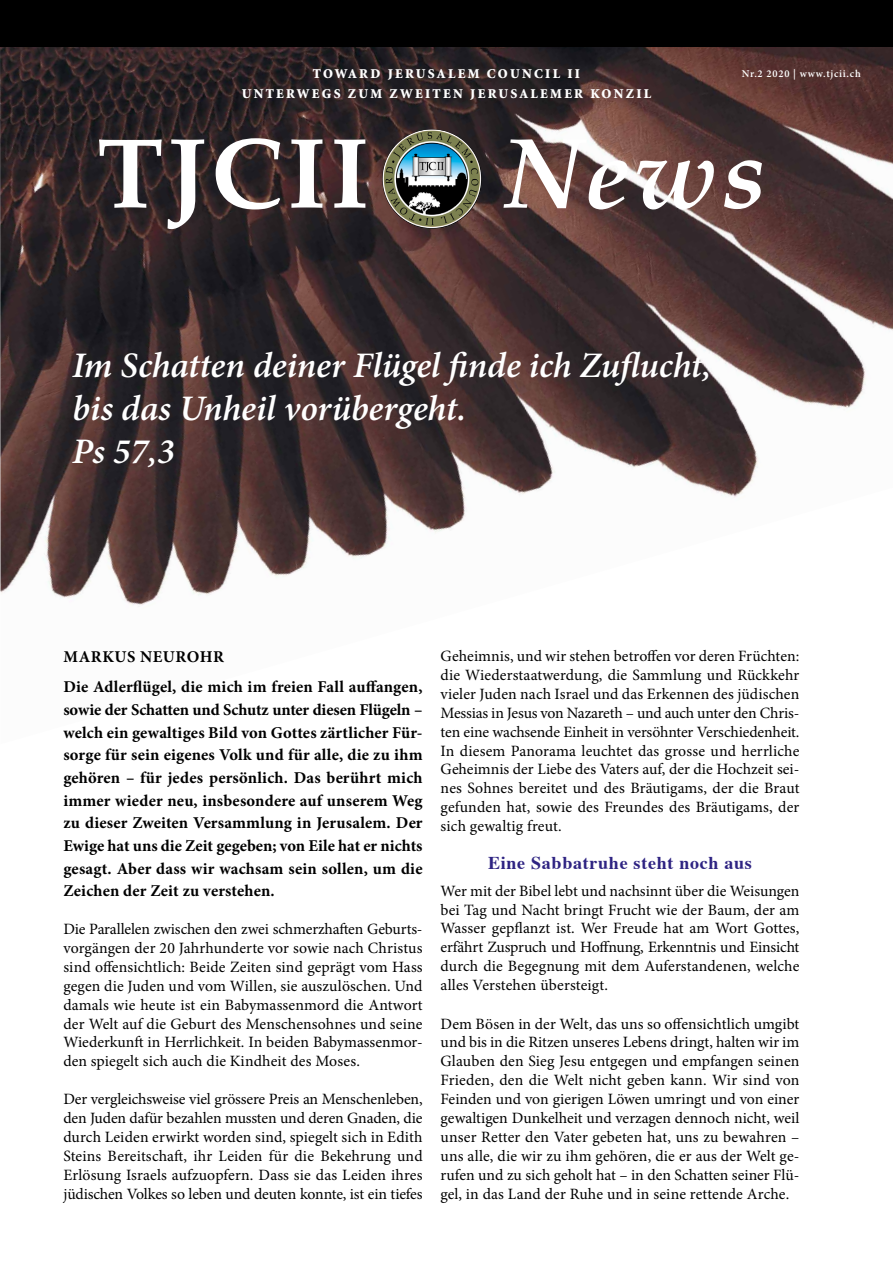
<style>
.page{position:relative;width:893px;height:1263px;background:#fff}
.page>*{position:absolute;margin:0;border:0;box-sizing:border-box;transform-origin:0 0}
.t1{font:700 100.05px "Palatino";letter-spacing:.04em;color:#fff}
.t2{font:italic 700 100.05px "Palatino";color:#fff}
.t3{font:italic 600 36px/43px "Minion Pro";letter-spacing:-.005em;color:#fff}
.t4{font:700 18px "Times";letter-spacing:.04em;color:#2e2382}
.t5{font:700 16.5px/22.6px "Minion Pro";letter-spacing:.01em;color:#000}
.t6{font:15.75px/18.9px "Minion Pro";letter-spacing:.005em;color:#000;text-align:justify}
.t7{font:900 13.5px/20.2px "Minion";letter-spacing:.17em;color:#fff;text-align:center}
.t8{font:600 10.5px "Minion Pro";letter-spacing:.07em;color:#fff}
</style>
<div class="page">
<img style="left:0;top:47px;width:893px;height:558px">
<img style="left:382px;top:129px;width:100px;height:100px;border-radius:50px">
<div style="left:0;top:0;width:893px;height:47px;background:#000"></div>
<p class="t7" style="left:242px;top:63px;width:411px">TOWARD JERUSALEM COUNCIL II<br>UNTERWEGS ZUM ZWEITEN JERUSALEMER KONZIL</p>
<p class="t8" style="left:742px;top:67px;width:120px">Nr.2 2020 | www.tjcii.ch</p>
<h1 class="t1" style="left:97px;top:88px;width:273px">TJCII</h1>
<h1 class="t2" style="left:504px;top:91px;width:264px">News</h1>
<h2 class="t3" style="left:72px;top:344px;width:640px">Im Schatten deiner Flügel finde ich Zuflucht, bis das Unheil vorübergeht.<br>Ps 57,3</h2>
<p class="t5" style="left:63px;top:641px;width:361px;line-height:30.8px">MARKUS NEUROHR<br>Die Adlerflügel, die mich im freien Fall auffangen,</p>
<p class="t5" style="left:63px;top:698px;width:361px;text-align:justify">sowie der Schatten und Schutz unter diesen Flügeln – welch ein gewaltiges Bild von Gottes zärtlicher Für&shy;sorge für sein eigenes Volk und für alle, die zu ihm gehören – für jedes persönlich. Das berührt mich immer wieder neu, insbesondere auf unserem Weg zu dieser Zweiten Versammlung in Jerusalem. Der Ewige hat uns die Zeit gegeben; von Eile hat er nichts gesagt. Aber dass wir wachsam sein sollen, um die Zeichen der Zeit zu verstehen.</p>
<p class="t6" style="left:63px;top:919px;width:361px">Die Parallelen zwischen den zwei schmerzhaften Geburts&shy;vorgängen der 20 Jahrhunderte vor sowie nach Christus sind offensichtlich: Beide Zeiten sind geprägt vom Hass gegen die Juden und vom Willen, sie auszulöschen. Und damals wie heute ist ein Babymassenmord die Antwort der Welt auf die Geburt des Menschensohnes und seine Wiederkunft in Herrlichkeit. In beiden Babymassenmor&shy;den spiegelt sich auch die Kindheit des Moses.</p>
<p class="t6" style="left:63px;top:1090px;width:361px">Der vergleichsweise viel grössere Preis an Menschenleben, den Juden dafür bezahlen mussten und deren Gnaden, die durch Leiden erwirkt worden sind, spiegelt sich in Edith Steins Bereitschaft, ihr Leiden für die Bekehrung und Erlösung Israels aufzuopfern. Dass sie das Leiden ihres jüdischen Volkes so leben und deuten konnte, ist ein tiefes</p>
<p class="t6" style="left:441px;top:647px;width:360px">Geheimnis, und wir stehen betroffen vor deren Früchten: die Wiederstaatwerdung, die Sammlung und Rückkehr vieler Juden nach Israel und das Erkennen des jüdischen Messias in Jesus von Nazareth – und auch unter den Chris&shy;ten eine wachsende Einheit in versöhnter Verschiedenheit.<br>In diesem Panorama leuchtet das grosse und herrliche Geheimnis der Liebe des Vaters auf, der die Hochzeit sei&shy;nes Sohnes bereitet und des Bräutigams, der die Braut gefunden hat, sowie des Freundes des Bräutigams, der sich gewaltig freut.</p>
<p class="t4" style="left:488px;top:846px;width:265px">Eine Sabbatruhe steht noch aus</p>
<p class="t6" style="left:441px;top:881px;width:360px">Wer mit der Bibel lebt und nachsinnt über die Weisungen bei Tag und Nacht bringt Frucht wie der Baum, der am Wasser gepflanzt ist. Wer Freude hat am Wort Gottes, erfährt Zuspruch und Hoffnung, Erkenntnis und Einsicht durch die Begegnung mit dem Auferstandenen, welche alles Verstehen übersteigt.</p>
<p class="t6" style="left:441px;top:1014px;width:360px">Dem Bösen in der Welt, das uns so offensichtlich umgibt und bis in die Ritzen unseres Lebens dringt, halten wir im Glauben den Sieg Jesu entgegen und empfangen seinen Frieden, den die Welt nicht geben kann. Wir sind von Feinden und von gierigen Löwen umringt und von einer gewaltigen Dunkelheit und verzagen dennoch nicht, weil unser Retter den Vater gebeten hat, uns zu bewahren – uns alle, die wir zu ihm gehören, die er aus der Welt ge&shy;rufen und zu sich geholt hat – in den Schatten seiner Flü&shy;gel, in das Land der Ruhe und in seine rettende Arche.</p>
</div>
